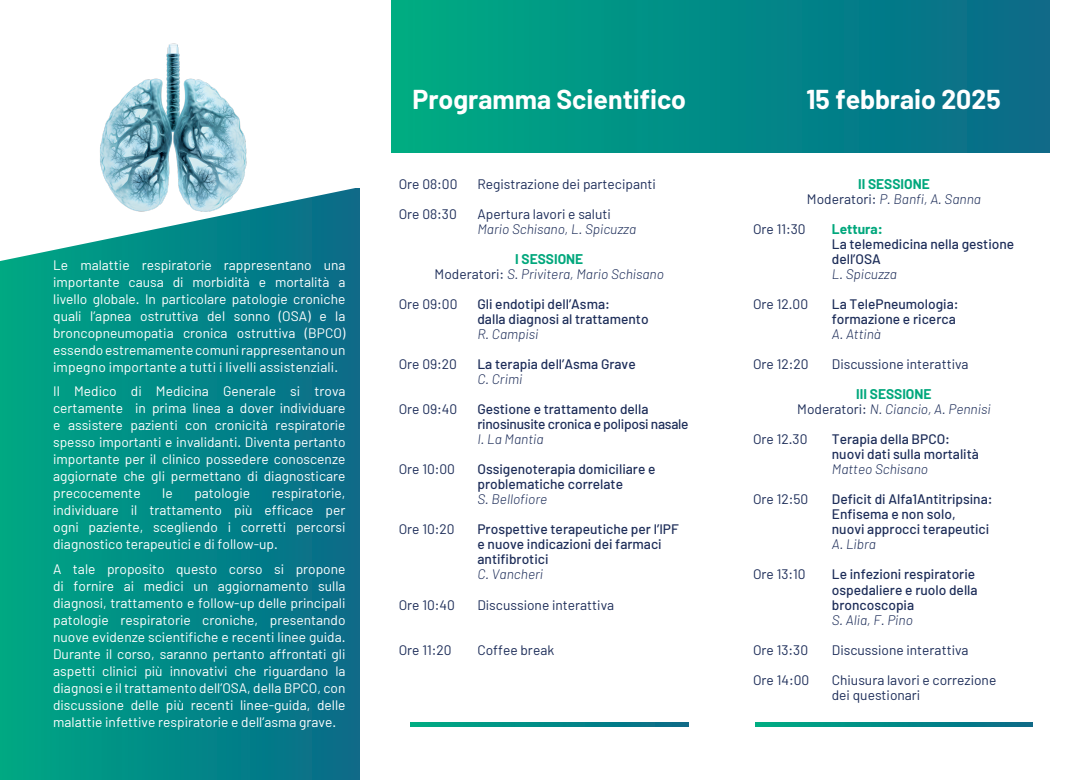
<style>
.page{position:relative;width:1088px;height:780px;background:#fff}
.page>*{position:absolute;margin:0;border:0;box-sizing:border-box;transform-origin:0 0}
.t1{font:700 26.62px "Barlow";color:#fff}
.t2{font:13.75px/17px "Barlow";color:#fff;text-align:justify}
.t3{font:500 13.75px "Barlow";color:#1d2d59}
.t4{font:13.75px "Barlow";color:#1d2d59}
.t5{font:italic 300 13.75px "Barlow";color:#1d2d59}
.t6{font:700 13.75px "Barlow";color:#00a77c}
.t7{font:500 13.75px "Barlow";letter-spacing:-.02em;color:#1d2d59}
.s1{font-weight:400;font-style:normal}
</style>
<div class="page">
<div style="left:0;top:188px;width:360px;height:592px;background:linear-gradient(to right,#00a884,#086989)"></div>
<div style="left:392px;top:0;width:657px;height:153px;background:linear-gradient(to right,#00ac83,#08698a)"></div>
<svg style="left:0;top:188px;width:360px;height:73px"></svg>
<img style="left:59px;top:43px;width:226px;height:203px">
<svg style="left:410px;top:722px;width:278px;height:4px"></svg>
<svg style="left:755px;top:722px;width:278px;height:4px"></svg>
<p class="t2" style="left:53px;top:256px;width:294px">Le malattie respiratorie rappresentano una importante causa di morbidità e mortalità a livello globale. In particolare patologie croniche quali l’apnea ostruttiva del sonno (OSA) e la broncopneumopatia cronica ostruttiva (BPCO) essendo estremamente comuni rappresentano un impegno importante a tutti i livelli assistenziali.</p>
<p class="t2" style="left:53px;top:382px;width:294px">Il Medico di Medicina Generale si trova certamente in prima linea a dover individuare e assistere pazienti con cronicità respiratorie spesso importanti e invalidanti. Diventa pertanto importante per il clinico possedere conoscenze aggiornate che gli permettano di diagnosticare precocemente</p>
<p class="t2" style="left:53px;top:484px;width:294px;text-indent:219px">respiratorie, individuare il trattamento più efficace per ogni paziente, scegliendo i corretti percorsi diagnostico terapeutici e di follow-up.</p>
<p class="t2" style="left:53px;top:559px;width:294px">A tale proposito questo corso si propone di fornire ai medici un aggiornamento sulla diagnosi, trattamento e follow-up delle principali patologie respiratorie croniche, presentando nuove evidenze scientifiche e recenti linee guida.<br>Durante il corso, saranno pertanto affrontati gli aspetti clinici più innovativi che riguardano la diagnosi e il trattamento dell’OSA, della BPCO, con discussione delle più recenti linee-guida, delle malattie infettive respiratorie e dell’asma grave.</p>
<p class="t2" style="left:162px;top:484px;width:12px">le</p>
<p class="t2" style="left:194px;top:484px;width:57px">patologie</p>
<p class="t1" style="left:412px;top:83px;width:275px">Programma Scientifico</p>
<p class="t4" style="left:399px;top:176px;width:60px">Ore 08:00</p>
<p class="t4" style="left:477px;top:176px;width:180px">Registrazione dei partecipanti</p>
<p class="t4" style="left:399px;top:206px;width:60px">Ore 08:30</p>
<p class="t4" style="left:477px;top:206px;width:135px">Apertura lavori e saluti</p>
<p class="t5" style="left:477px;top:221px;width:160px">Mario Schisano, L. Spicuzza</p>
<p class="t6" style="left:515px;top:251px;width:70px">I SESSIONE</p>
<p class="t5" style="left:435px;top:266px;width:231px"><span class="s1">Moderatori:</span> S. Privitera, Mario Schisano</p>
<p class="t4" style="left:399px;top:296px;width:60px">Ore 09:00</p>
<p class="t3" style="left:477px;top:296px;width:134px">Gli endotipi dell’Asma:</p>
<p class="t3" style="left:477px;top:311px;width:173px">dalla diagnosi al trattamento</p>
<p class="t5" style="left:477px;top:326px;width:62px">R. Campisi</p>
<p class="t4" style="left:399px;top:356px;width:60px">Ore 09:20</p>
<p class="t3" style="left:477px;top:356px;width:160px">La terapia dell’Asma Grave</p>
<p class="t5" style="left:477px;top:371px;width:46px">C. Crimi</p>
<p class="t4" style="left:399px;top:401px;width:60px">Ore 09:40</p>
<p class="t3" style="left:477px;top:401px;width:173px">Gestione e trattamento della</p>
<p class="t7" style="left:477px;top:416px;width:213px">rinosinusite cronica e poliposi nasale</p>
<p class="t5" style="left:477px;top:431px;width:68px">I. La Mantia</p>
<p class="t4" style="left:399px;top:461px;width:58px">Ore 10:00</p>
<p class="t3" style="left:477px;top:461px;width:180px">Ossigenoterapia domiciliare e</p>
<p class="t3" style="left:477px;top:476px;width:147px">problematiche correlate</p>
<p class="t5" style="left:477px;top:491px;width:71px">S. Bellofiore</p>
<p class="t4" style="left:399px;top:521px;width:57px">Ore 10:20</p>
<p class="t3" style="left:477px;top:521px;width:203px">Prospettive terapeutiche per l’IPF</p>
<p class="t3" style="left:477px;top:536px;width:186px">e nuove indicazioni dei farmaci</p>
<p class="t3" style="left:477px;top:551px;width:73px">antifibrotici</p>
<p class="t5" style="left:477px;top:566px;width:67px">C. Vancheri</p>
<p class="t4" style="left:399px;top:596px;width:58px">Ore 10:40</p>
<p class="t4" style="left:477px;top:596px;width:138px">Discussione interattiva</p>
<p class="t4" style="left:399px;top:641px;width:54px">Ore 11:20</p>
<p class="t4" style="left:477px;top:641px;width:78px">Coffee break</p>
<p class="t1" style="left:806px;top:83px;width:196px">15 febbraio 2025</p>
<p class="t6" style="left:858px;top:176px;width:73px">II SESSIONE</p>
<p class="t5" style="left:807px;top:191px;width:176px"><span class="s1">Moderatori:</span> P. Banfi, A. Sanna</p>
<p class="t4" style="left:753px;top:221px;width:54px">Ore 11:30</p>
<p class="t6" style="left:832px;top:221px;width:52px">Lettura:</p>
<p class="t3" style="left:832px;top:236px;width:184px">La telemedicina nella gestione</p>
<p class="t3" style="left:832px;top:251px;width:51px">dell’OSA</p>
<p class="t5" style="left:832px;top:266px;width:67px">L. Spicuzza</p>
<p class="t4" style="left:753px;top:296px;width:57px">Ore 12.00</p>
<p class="t3" style="left:832px;top:296px;width:128px">La TelePneumologia:</p>
<p class="t3" style="left:832px;top:311px;width:125px">formazione e ricerca</p>
<p class="t5" style="left:832px;top:326px;width:51px">A. Attinà</p>
<p class="t4" style="left:753px;top:356px;width:57px">Ore 12:20</p>
<p class="t4" style="left:832px;top:356px;width:138px">Discussione interattiva</p>
<p class="t6" style="left:856px;top:386px;width:77px">III SESSIONE</p>
<p class="t5" style="left:797px;top:401px;width:195px"><span class="s1">Moderatori:</span> N. Ciancio, A. Pennisi</p>
<p class="t4" style="left:753px;top:431px;width:56px">Ore 12.30</p>
<p class="t3" style="left:832px;top:431px;width:120px">Terapia della BPCO:</p>
<p class="t3" style="left:832px;top:446px;width:149px">nuovi dati sulla mortalità</p>
<p class="t5" style="left:832px;top:461px;width:98px">Matteo Schisano</p>
<p class="t4" style="left:753px;top:491px;width:57px">Ore 12:50</p>
<p class="t3" style="left:832px;top:491px;width:162px">Deficit di Alfa1Antitripsina:</p>
<p class="t3" style="left:832px;top:506px;width:125px">Enfisema e non solo,</p>
<p class="t3" style="left:832px;top:521px;width:159px">nuovi approcci terapeutici</p>
<p class="t5" style="left:832px;top:536px;width:46px">A. Libra</p>
<p class="t4" style="left:753px;top:566px;width:54px">Ore 13:10</p>
<p class="t3" style="left:832px;top:566px;width:145px">Le infezioni respiratorie</p>
<p class="t3" style="left:832px;top:581px;width:147px">ospedaliere e ruolo della</p>
<p class="t3" style="left:832px;top:596px;width:84px">broncoscopia</p>
<p class="t5" style="left:832px;top:611px;width:82px">S. Alia, F. Pino</p>
<p class="t4" style="left:753px;top:641px;width:57px">Ore 13:30</p>
<p class="t4" style="left:832px;top:641px;width:138px">Discussione interattiva</p>
<p class="t4" style="left:753px;top:671px;width:58px">Ore 14:00</p>
<p class="t4" style="left:832px;top:671px;width:166px">Chiusura lavori e correzione</p>
<p class="t4" style="left:832px;top:686px;width:90px">dei questionari</p>
</div>
